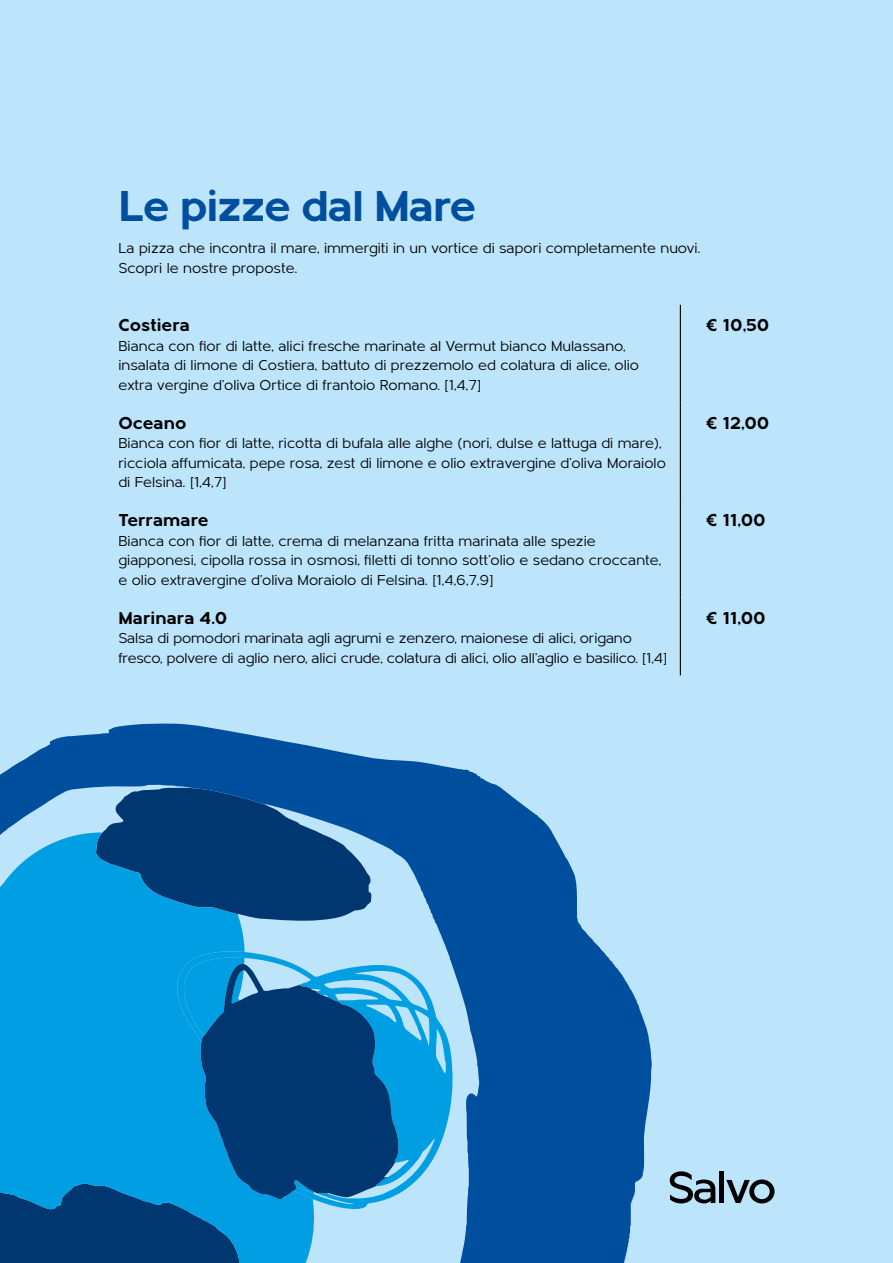
<style>
.page{position:relative;width:893px;height:1263px;background:#bce4fa}
.page>*{position:absolute;margin:0;border:0;box-sizing:border-box;transform-origin:0 0}
.t1{font:700 45px "Metrisch";letter-spacing:-.03em;color:#004f9f}
.t2{font:700 18px "Metrisch";color:#000}
.t3{font:15px/19.5px "Metrisch";color:#000}
</style>
<div class="page">
<svg style="left:670px;top:1171px;width:45px;height:32px"></svg>
<div style="left:719px;top:1172px;width:5px;height:31px;background:#000"></div>
<svg style="left:726px;top:1179px;width:48px;height:24px"></svg>
<svg style="left:0;top:723px;width:652px;height:540px"></svg>
<hr style="left:680px;top:305px;width:1px;height:97px;background:#000">
<hr style="left:680px;top:402px;width:1px;height:98px;background:#000">
<hr style="left:680px;top:500px;width:1px;height:97px;background:#000">
<hr style="left:680px;top:597px;width:1px;height:78px;background:#000">
<h1 class="t1" style="left:118px;top:180px;width:360px">Le pizze dal Mare</h1>
<p class="t3" style="left:118px;top:239px;width:583px">La pizza che incontra il mare, immergiti in un vortice di sapori completamente nuovi.<br>Scopri le nostre proposte.</p>
<p class="t2" style="left:118px;top:315px;width:73px">Costiera</p>
<p class="t3" style="left:118px;top:336px;width:522px">Bianca con fior di latte, alici fresche marinate al Vermut bianco Mulassano, insalata di limone di Costiera, battuto di prezzemolo ed colatura di alice, olio extra vergine d’oliva Ortice di frantoio Romano. [1,4,7]</p>
<p class="t2" style="left:118px;top:412px;width:70px">Oceano</p>
<p class="t3" style="left:118px;top:433px;width:549px">Bianca con fior di latte, ricotta di bufala alle alghe (nori, dulse e lattuga di mare), ricciola affumicata, pepe rosa, zest di limone e olio extravergine d’oliva Moraiolo di Felsina. [1,4,7]</p>
<p class="t2" style="left:118px;top:510px;width:92px">Terramare</p>
<p class="t3" style="left:118px;top:531px;width:544px">Bianca con fior di latte, crema di melanzana fritta marinata alle spezie giapponesi, cipolla rossa in osmosi, filetti di tonno sott’olio e sedano croccante, e olio extravergine d’oliva Moraiolo di Felsina. [1,4,6,7,9]</p>
<p class="t2" style="left:118px;top:607px;width:111px">Marinara 4.0</p>
<p class="t3" style="left:118px;top:628px;width:551px">Salsa di pomodori marinata agli agrumi e zenzero, maionese di alici, origano fresco, polvere di aglio nero, alici crude, colatura di alici, olio all’aglio e basilico. [1,4]</p>
<p class="t2" style="left:706px;top:315px;width:65px">€ 10,50</p>
<p class="t2" style="left:706px;top:412px;width:65px">€ 12,00</p>
<p class="t2" style="left:706px;top:510px;width:61px">€ 11,00</p>
<p class="t2" style="left:706px;top:607px;width:61px">€ 11,00</p>
</div>
